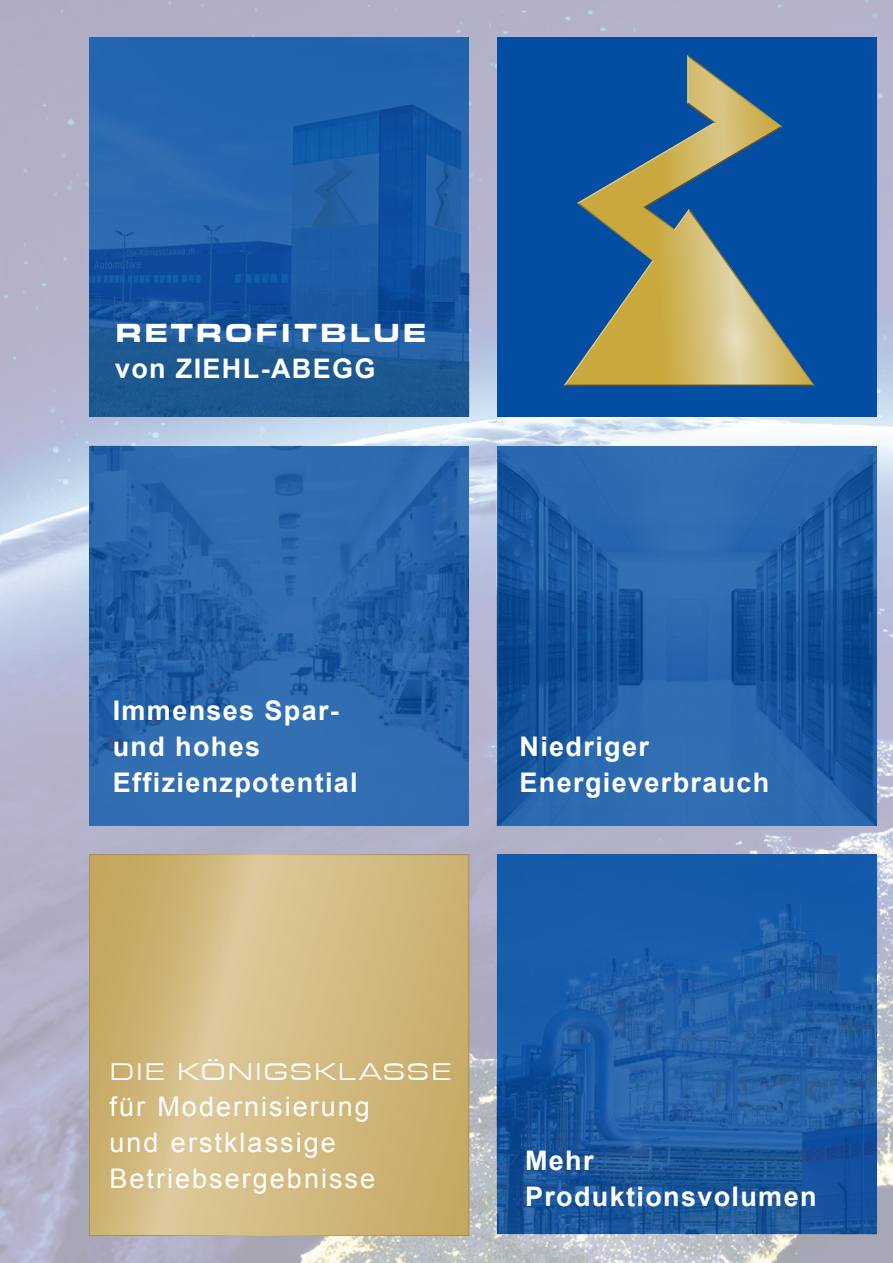
<style>
.page{position:relative;width:893px;height:1263px;background:#fff}
.page>*{position:absolute;margin:0;border:0;box-sizing:border-box;transform-origin:0 0}
.t1{font:700 27px/36px "Arial";letter-spacing:.05em;color:#fff}
.t2{font:27px/36px "Arial";letter-spacing:.075em;color:#fff}
.t3{font:900 27px "Eurostile Ext";letter-spacing:.075em;color:#fff}
.t4{font:23.25px "Eurostile Extended";letter-spacing:.07em;color:#fff}
</style>
<div class="page">
<img style="left:0;top:0;width:893px;height:1263px">
<img style="left:90px;top:37px;width:380px;height:380px">
<div style="left:497px;top:37px;width:380px;height:380px;background:#034ea2"></div>
<img style="left:497px;top:855px;width:379px;height:379px">
<svg style="left:564px;top:55px;width:250px;height:331px"></svg>
<svg style="left:91px;top:857px;width:376px;height:376px;background:#d1b87d"></svg>
<img style="left:89px;top:446px;width:380px;height:379px">
<img style="left:497px;top:446px;width:379px;height:379px">
<p class="t3" style="left:115px;top:313px;width:313px">RETROFITBLUE</p>
<p class="t1" style="left:115px;top:351px;width:262px">von ZIEHL-ABEGG</p>
<p class="t1" style="left:113px;top:693px;width:246px">Immenses Spar&shy;und hohes<br>Effizienzpotential</p>
<p class="t1" style="left:520px;top:729px;width:251px">Niedriger<br>Energieverbrauch</p>
<p class="t4" style="left:110px;top:1058px;width:344px">DIE KÖNIGSKLASSE</p>
<p class="t2" style="left:110px;top:1089px;width:262px">für Modernisierung</p>
<p class="t2" style="left:110px;top:1125px;width:267px">und erstklassige<br>Betriebsergebnisse</p>
<p class="t1" style="left:525px;top:1143px;width:293px">Mehr<br>Produktionsvolumen</p>
</div>
